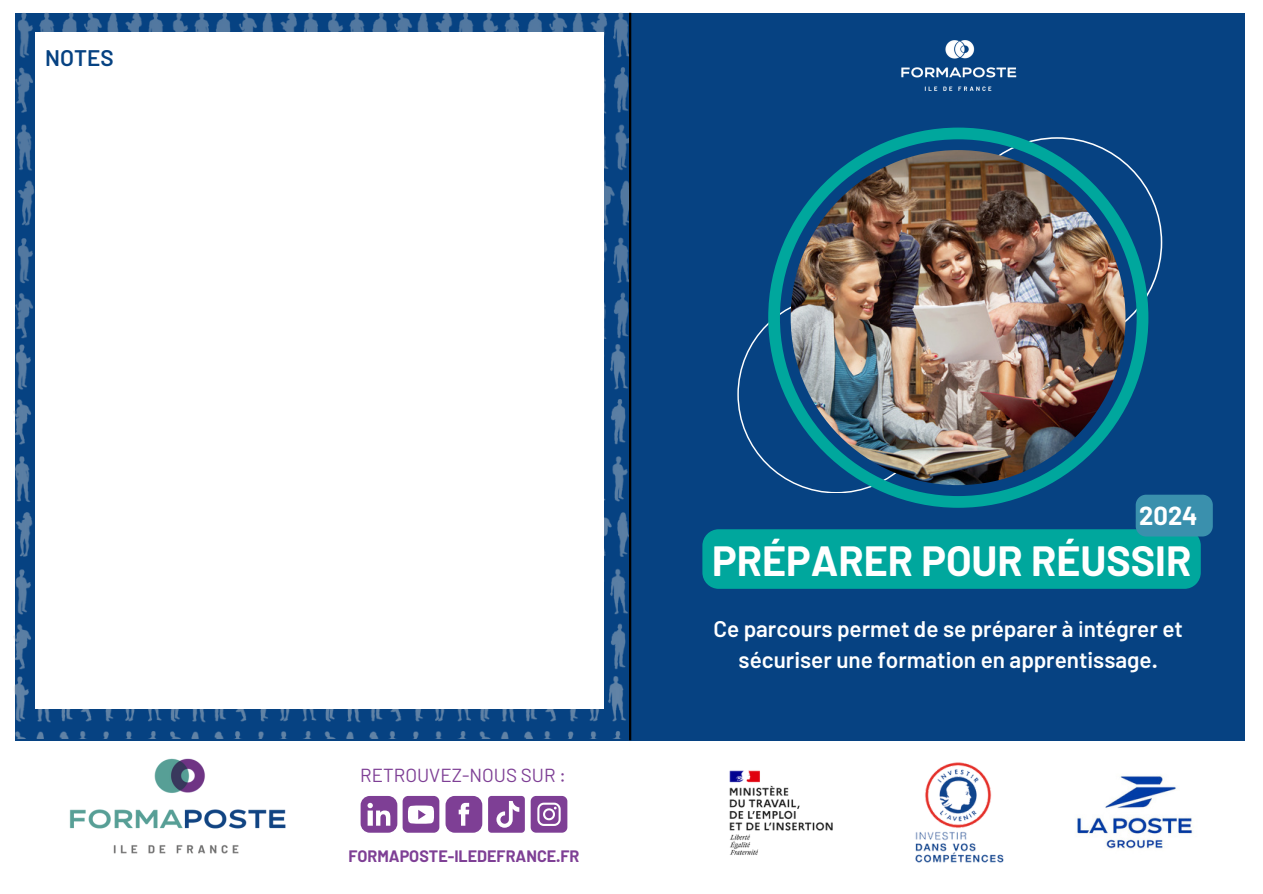
<style>
.page{position:relative;width:1263px;height:894px;background:#fff}
.page>*{position:absolute;margin:0;border:0;box-sizing:border-box;transform-origin:0 0}
.t1{font:700 41.25px "Barlow";color:#fff}
.t2{font:700 25.5px "Barlow";color:#fff}
.t3{font:600 22.5px/30.3px "Barlow";color:#fff;text-align:center}
.t4{font:600 22.5px "Barlow";color:#064282}
.t5{font:18.9px "Barlow";color:#7e3f95}
.t6{font:700 16.2px "Barlow";color:#7e3f95}
.s1{font-weight:500}
</style>
<div class="page">
<div style="left:16px;top:13px;width:1229px;height:727px;background:#064282"></div>
<img style="left:16px;top:13px;width:613px;height:325px">
<img style="left:13px;top:344px;width:616px;height:325px">
<img style="left:14px;top:676px;width:612px;height:61px">
<div style="left:35px;top:33px;width:569px;height:676px;background:#fff"></div>
<img style="left:1076px;top:776px;width:117px;height:73px">
<img style="left:729px;top:770px;width:104px;height:85px">
<img style="left:915px;top:762px;width:89px;height:101px">
<hr style="left:629px;top:13px;width:2px;height:727px;background:#000">
<img style="left:901px;top:40px;width:116px;height:51px">
<svg style="left:900px;top:127px;width:117px;height:10px"></svg>
<img style="left:702px;top:137px;width:511px;height:451px">
<img style="left:16px;top:652px;width:318px;height:202px">
<svg style="left:446px;top:795px;width:36px;height:37px"></svg>
<svg style="left:488px;top:795px;width:37px;height:37px"></svg>
<svg style="left:361px;top:796px;width:36px;height:36px"></svg>
<div style="left:403px;top:795px;width:36px;height:37px;background:#7e3f95;border-radius:6px"></div>
<svg style="left:408px;top:805px;width:26px;height:18px"></svg>
<svg style="left:531px;top:795px;width:36px;height:37px"></svg>
<p class="t4" style="left:45px;top:43px;width:70px">NOTES</p>
<h4 class="t5" style="left:360px;top:763px;width:207px">RETROUVEZ-NOUS SUR :</h4>
<p class="t6" style="left:348px;top:845px;width:233px">FORMAPOSTE-ILEDEFRANCE.FR</p>
<h1 class="t2" style="left:1139px;top:499px;width:60px">2024</h1>
<h2 class="t1" style="left:712px;top:534px;width:480px">PRÉPARER POUR RÉUSSIR</h2>
<p class="t3" style="left:713px;top:612px;width:471px">Ce parcours permet de se préparer à <span class="s1">i</span>ntégrer et sécuriser une formation en apprentissage.</p>
</div>
